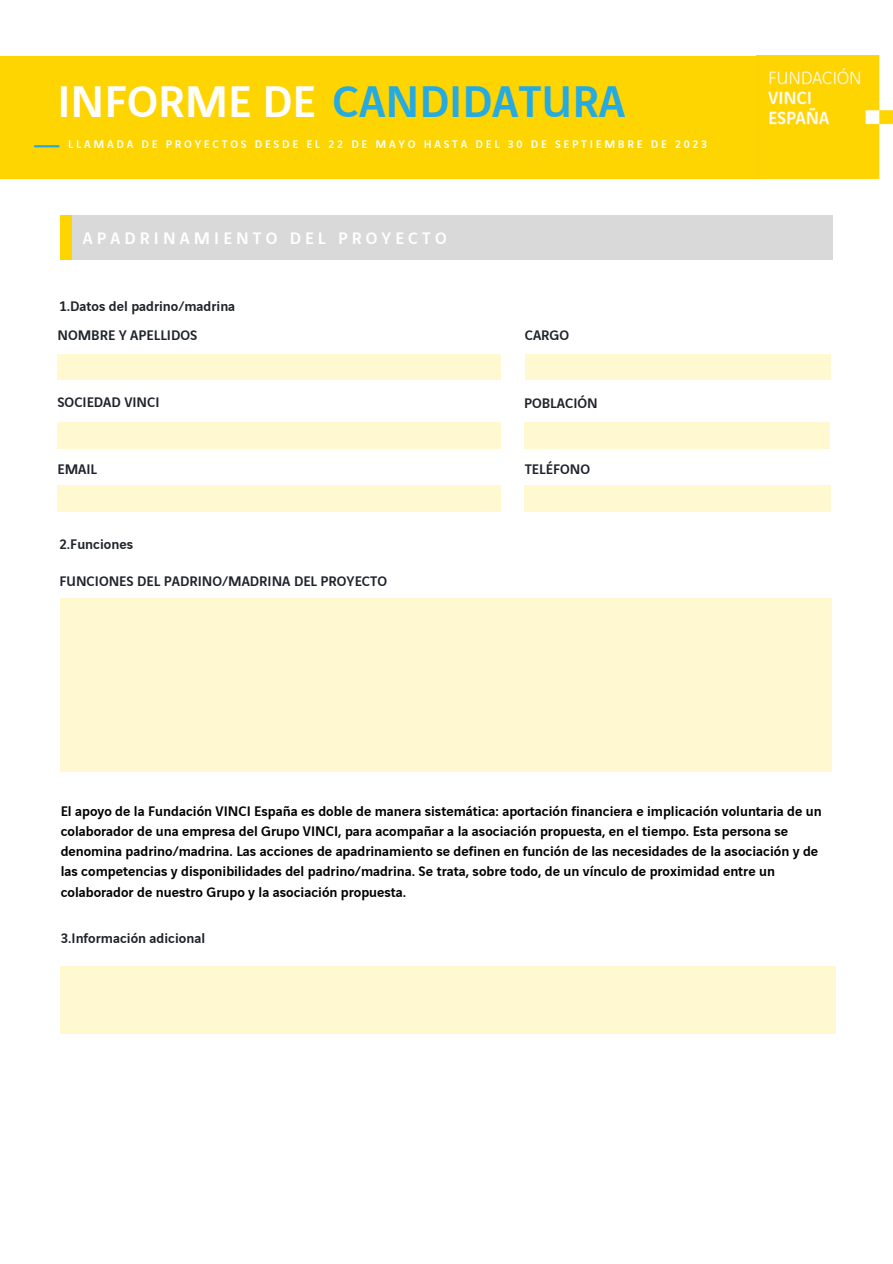
<style>
.page{position:relative;width:893px;height:1264px;background:#fff}
.page>*{position:absolute;margin:0;border:0;box-sizing:border-box;transform-origin:0 0}
.t1{font:500 48px "Vinci Sans";color:#25aae1}
.t2{font:500 18px "Vinci Sans";letter-spacing:.23em;color:#fff}
.t3{font:500 15px/20.2px "Vinci Sans";color:#000}
.t4{font:500 15px "Vinci Sans";color:#1e232b}
.t5{font:500 12px "Vinci Sans";letter-spacing:.23em;color:#fff}
.s1{color:#fff}
</style>
<div class="page">
<div style="left:0;top:56px;width:759px;height:122px;background:#ffd501"></div>
<hr style="left:35px;top:145px;width:23px;height:2px;background:#25aae1">
<img style="left:759px;top:56px;width:133px;height:122px">
<div style="left:60px;top:215px;width:18px;height:45px;background:#ffd501"></div>
<div style="left:72px;top:215px;width:760px;height:45px;background:#d9d9d9"></div>
<div style="left:61px;top:598px;width:771px;height:173px;background:#fff8d1"></div>
<div style="left:57px;top:354px;width:443px;height:26px;background:#fff8d1"></div>
<div style="left:57px;top:423px;width:443px;height:25px;background:#fff8d1"></div>
<div style="left:524px;top:354px;width:306px;height:26px;background:#fff8d1"></div>
<div style="left:57px;top:486px;width:443px;height:25px;background:#fff8d1"></div>
<div style="left:524px;top:486px;width:306px;height:25px;background:#fff8d1"></div>
<div style="left:524px;top:423px;width:305px;height:25px;background:#fff8d1"></div>
<div style="left:61px;top:966px;width:774px;height:67px;background:#fff8d1"></div>
<p class="t1" style="left:57px;top:64px;width:569px"><span class="s1">INFORME DE</span> CANDIDATURA</p>
<p class="t5" style="left:68px;top:135px;width:640px">LLAMADA DE PROYECTOS DESDE EL 22 DE MAYO HASTA DEL 30 DE SEPTIEMBRE DE 2023</p>
<p class="t2" style="left:83px;top:224px;width:365px">APADRINAMIENTO DEL PROYECTO</p>
<p class="t4" style="left:59px;top:294px;width:177px">1.Datos del padrino/madrina</p>
<p class="t4" style="left:57px;top:323px;width:141px">NOMBRE Y APELLIDOS</p>
<p class="t4" style="left:57px;top:390px;width:104px">SOCIEDAD VINCI</p>
<p class="t4" style="left:524px;top:323px;width:46px">CARGO</p>
<p class="t4" style="left:524px;top:391px;width:75px">POBLACIÓN</p>
<p class="t4" style="left:57px;top:457px;width:41px">EMAIL</p>
<p class="t4" style="left:524px;top:457px;width:67px">TELÉFONO</p>
<p class="t4" style="left:59px;top:532px;width:75px">2.Funciones</p>
<p class="t4" style="left:59px;top:569px;width:329px">FUNCIONES DEL PADRINO/MADRINA DEL PROYECTO</p>
<p class="t3" style="left:61px;top:799px;width:762px">El apoyo de la Fundación VINCI España es doble de manera sistemática: aportación financiera e implicación voluntaria de un colaborador de una empresa del Grupo VINCI, para acompañar a la asociación propuesta, en el tiempo. Esta persona se denomina padrino/madrina. Las acciones de apadrinamiento se definen en función de las necesidades de la asociación y de las competencias y disponibilidades del padrino/madrina. Se trata, sobre todo, de un vínculo de proximidad entre un colaborador de nuestro Grupo y la asociación propuesta.</p>
<p class="t4" style="left:61px;top:926px;width:146px">3.Información adicional</p>
</div>
